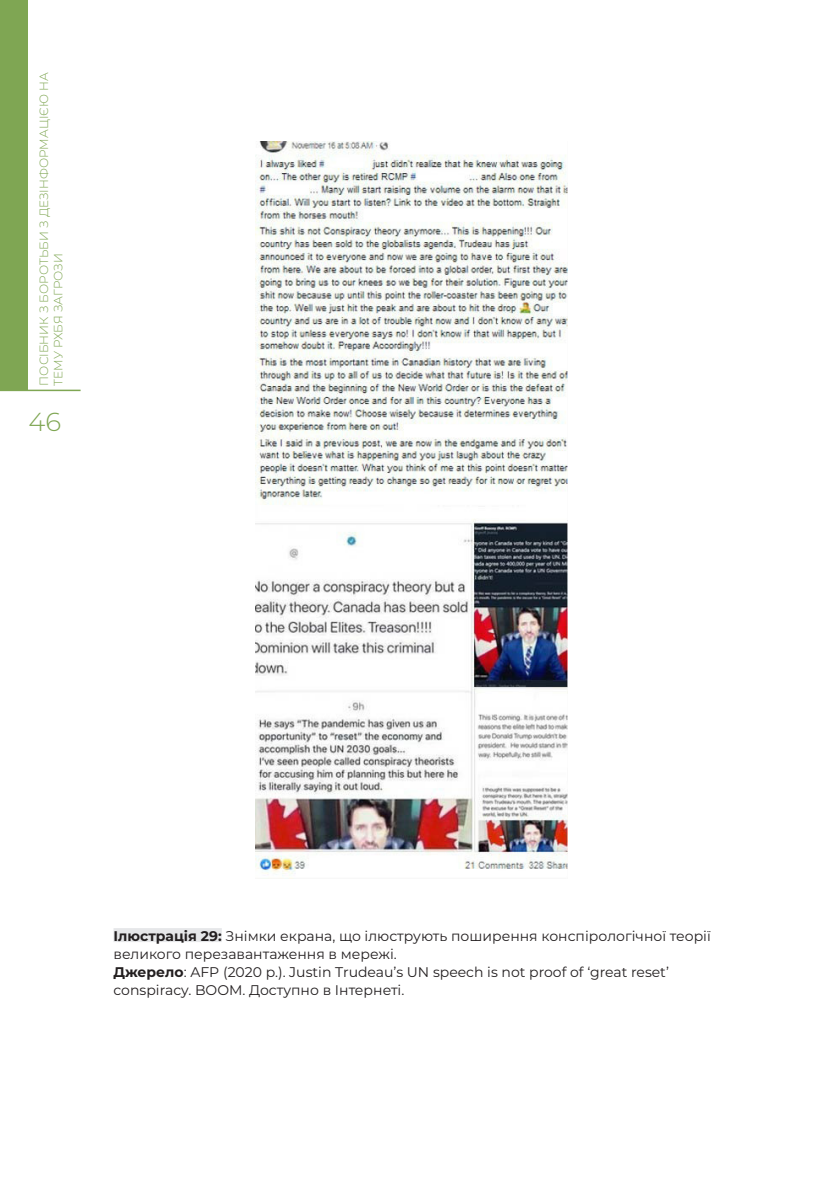
<style>
.page{position:relative;width:840px;height:1191px;background:#fff}
.page>*{position:absolute;margin:0;border:0;box-sizing:border-box;transform-origin:0 0}
.t1{font:300 26px "Montserrat";color:#7fa653}
.figure_title{font:14px/18px "Montserrat";color:#231f20}
.t2{font:300 12px/14.4px "Montserrat";color:#7fa653}
.s1{font-weight:700}
</style>
<div class="page">
<div style="left:0;top:0;width:28px;height:391px;background:#7fa653"></div>
<hr style="left:0;top:389px;width:81px;height:2px;background:#7fa653">
<div style="left:113px;top:928px;width:109px;height:14px;background:#e6e7e9"></div>
<img style="left:255px;top:142px;width:312px;height:732px">
<p class="t2" style="left:36px;top:386px;width:315px;rotate:-90deg">ПОСІБНИК З БОРОТЬБИ З ДЕЗІНФОРМАЦІЄЮ НА<br>ТЕМУ РХБЯ ЗАГРОЗИ</p>
<h1 class="t1" style="left:28px;top:404px;width:34px">46</h1>
<p class="figure_title" style="left:113px;top:926px;width:598px"><span class="s1">Ілюстрація 29:</span> Знімки екрана, що ілюструють поширення конспірологічної теорії великого перезавантаження в мережі.<br><span class="s1">Джерело</span>: AFP (2020 р.). Justin Trudeau’s UN speech is not proof of ‘great reset’ conspiracy. BOOM. Доступно в Інтернеті.</p>
</div>
